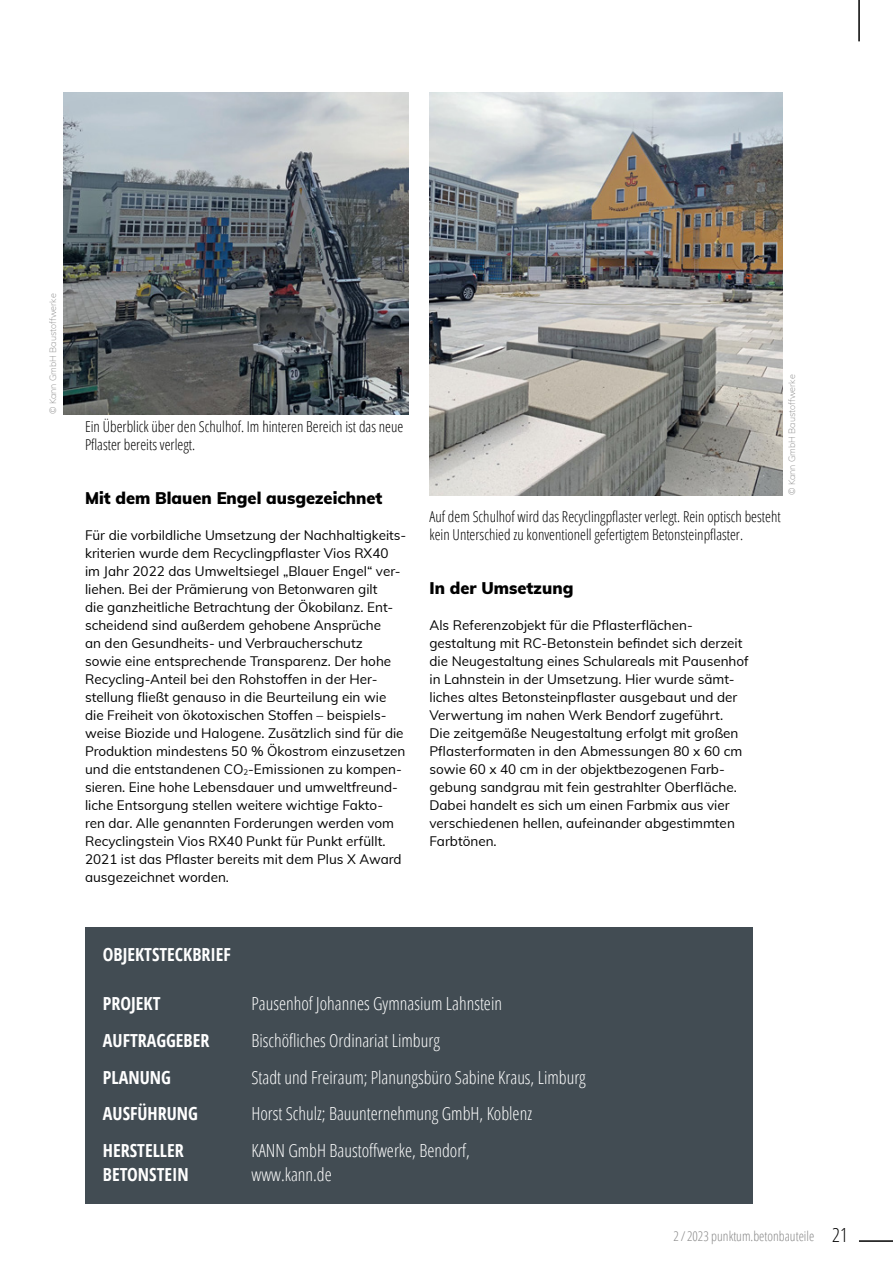
<style>
.page{position:relative;width:893px;height:1263px;background:#fff}
.page>*{position:absolute;margin:0;border:0;box-sizing:border-box;transform-origin:0 0}
.t1{font:300 condensed 18px "Open Sans";color:#fff}
.t2{font:700 condensed 18px "Open Sans";color:#fff}
.t3{font:900 16.5px "Muli";color:#000}
.t4{font:300 condensed 15px/18px "Open Sans";color:#000}
.t5{font:13.5px/18px "Muli";color:#000}
.t6{font:300 condensed 13.5px "Open Sans";color:#878787}
.t7{font:200 9px "Muli";color:#878787}
.s1{font-size:19.5px;color:#000}
</style>
<div class="page">
<img style="left:429px;top:92px;width:353px;height:403px">
<img style="left:64px;top:92px;width:344px;height:322px">
<div style="left:85px;top:927px;width:668px;height:277px;background:#424c53"></div>
<hr style="left:859px;top:1240px;width:34px;height:2px;background:#000">
<hr style="left:858px;top:0;width:2px;height:41px;background:#000">
<p class="t7" style="left:46px;top:414px;width:122px;rotate:-90deg">© Kann GmbH Baustoffwerke</p>
<p class="t4" style="left:85px;top:417px;width:320px">Ein Überblick über den Schulhof. Im hinteren Bereich ist das neue<br>Pflaster bereits verlegt.</p>
<p class="t3" style="left:85px;top:486px;width:299px">Mit dem Blauen Engel ausgezeichnet</p>
<p class="t5" style="left:85px;top:525px;width:323px">Für die vorbildliche Umsetzung der Nachhaltigkeits&shy;kriterien wurde dem Recyclingpflaster Vios RX40 im Jahr 2022 das Umweltsiegel „Blauer Engel“ ver&shy;liehen. Bei der Prämierung von Betonwaren gilt<br>die ganzheitliche Betrachtung der Ökobilanz. Ent&shy;scheidend sind außerdem gehobene Ansprüche<br>an den Gesundheits- und Verbraucherschutz<br>sowie eine entsprechende Transparenz. Der hohe Recycling-Anteil bei den Rohstoffen in der Her&shy;stellung fließt genauso in die Beurteilung ein wie die Freiheit von ökotoxischen Stoffen – beispiels&shy;weise Biozide und Halogene. Zusätzlich sind für die Produktion mindestens 50 % Ökostrom einzusetzen und die entstandenen CO<sub>2</sub>-Emissionen zu kompen&shy;sieren. Eine hohe Lebensdauer und umweltfreund&shy;liche Entsorgung stellen weitere wichtige Fakto&shy;ren dar. Alle genannten Forderungen werden vom Recyclingstein Vios RX40 Punkt für Punkt erfüllt.<br>2021 ist das Pflaster bereits mit dem Plus X Award ausgezeichnet worden.</p>
<p class="t7" style="left:785px;top:495px;width:122px;rotate:-90deg">© Kann GmbH Baustoffwerke</p>
<p class="t4" style="left:429px;top:507px;width:353px">Auf dem Schulhof wird das Recyclingpflaster verlegt. Rein optisch besteht kein Unterschied zu konventionell gefertigtem Betonsteinpflaster.</p>
<p class="t3" style="left:429px;top:576px;width:145px">In der Umsetzung</p>
<p class="t5" style="left:429px;top:615px;width:321px">Als Referenzobjekt für die Pflasterflächen&shy;gestaltung mit RC-Betonstein befindet sich derzeit die Neugestaltung eines Schulareals mit Pausenhof in Lahnstein in der Umsetzung. Hier wurde sämt&shy;liches altes Betonsteinpflaster ausgebaut und der Verwertung im nahen Werk Bendorf zugeführt.<br>Die zeitgemäße Neugestaltung erfolgt mit großen Pflasterformaten in den Abmessungen 80 x 60 cm sowie 60 x 40 cm in der objektbezogenen Farb&shy;gebung sandgrau mit fein gestrahlter Oberfläche.<br>Dabei handelt es sich um einen Farbmix aus vier verschiedenen hellen, aufeinander abgestimmten Farbtönen.</p>
<h1 class="t2" style="left:103px;top:941px;width:129px">OBJEKTSTECKBRIEF</h1>
<h1 class="t2" style="left:103px;top:991px;width:59px">PROJEKT</h1>
<h1 class="t1" style="left:251px;top:991px;width:252px">Pausenhof Johannes Gymnasium Lahnstein</h1>
<h1 class="t2" style="left:103px;top:1028px;width:108px">AUFTRAGGEBER</h1>
<h1 class="t1" style="left:251px;top:1028px;width:190px">Bischöfliches Ordinariat Limburg</h1>
<h1 class="t2" style="left:103px;top:1064px;width:69px">PLANUNG</h1>
<h1 class="t1" style="left:251px;top:1065px;width:336px">Stadt und Freiraum; Planungsbüro Sabine Kraus, Limburg</h1>
<h1 class="t2" style="left:103px;top:1101px;width:97px">AUSFÜHRUNG</h1>
<h1 class="t1" style="left:251px;top:1102px;width:282px">Horst Schulz; Bauunternehmung GmbH, Koblenz</h1>
<h1 class="t2" style="left:103px;top:1138px;width:82px">HERSTELLER</h1>
<h1 class="t1" style="left:251px;top:1138px;width:220px">KANN GmbH Baustoffwerke, Bendorf,</h1>
<h1 class="t2" style="left:103px;top:1162px;width:87px">BETONSTEIN</h1>
<h1 class="t1" style="left:251px;top:1162px;width:82px">www.kann.de</h1>
<p class="t6" style="left:673px;top:1227px;width:176px">2 / 2023 punktum.betonbauteile <span class="s1">21</span></p>
</div>
